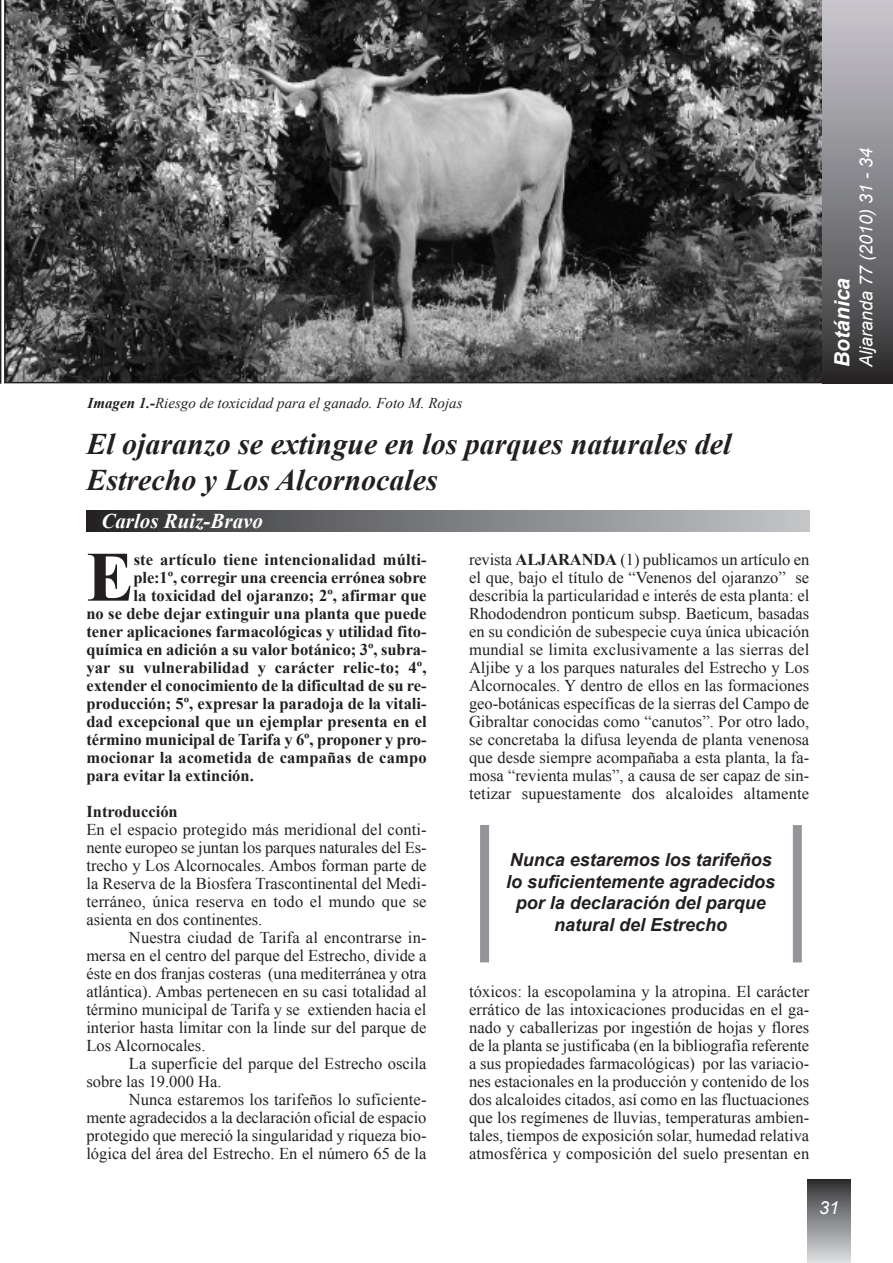
<style>
.page{position:relative;width:893px;height:1263px;background:#fff}
.page>*{position:absolute;margin:0;border:0;box-sizing:border-box;transform-origin:0 0}
.t1{font:700 70.8px "Times New Roman";color:#231f20}
.t2{font:italic 700 30px/36px "Times New Roman";color:#231f20}
.t3{font:italic 700 21px "Times New Roman";color:#fff}
.t4{font:italic 700 21px "Arial";color:#fff}
.t5{font:italic 700 18px/21.6px "Arial";color:#231f20;text-align:center}
.t6{font:italic 18px "Arial";color:#fff}
.t7{font:16.5px/18px "Times New Roman";letter-spacing:.005em;color:#231f20;text-align:justify}
.t8{font:700 16.5px "Times New Roman";color:#231f20}
.t9{font:italic 15px "Times New Roman";color:#231f20}
.s1{font-weight:700}
</style>
<div class="page">
<svg style="left:4px;top:0;width:818px;height:383px;background:#585858"></svg>
<svg style="left:822px;top:0;width:71px;height:384px;background:#807f83"></svg>
<div style="left:808px;top:1179px;width:42px;height:84px;background:linear-gradient(to bottom,#313133,#dedfe3)"></div>
<svg style="left:0;top:0;width:1px;height:384px"></svg>
<div style="left:86px;top:511px;width:723px;height:21px;background:linear-gradient(to right,#2a2a2b,#c7c9cd)"></div>
<div style="left:793px;top:825px;width:9px;height:137px;background:#939598"></div>
<div style="left:480px;top:825px;width:9px;height:137px;background:#939598"></div>
<p class="t9" style="left:88px;top:395px;width:376px"><span class="s1">Imagen 1.-</span>Riesgo de toxicidad para el ganado. Foto M. Rojas</p>
<h2 class="t2" style="left:86px;top:426px;width:647px">El ojaranzo se extingue en los parques naturales del<br>Estrecho y Los Alcornocales</h2>
<p class="t3" style="left:101px;top:509px;width:163px">Carlos Ruiz-Bravo</p>
<h1 class="t1" style="left:86px;top:538px;width:49px">E</h1>
<p class="t8" style="left:134px;top:550px;width:295px">ste artículo tiene intencionalidad múlti-</p>
<p class="t8" style="left:133px;top:568px;width:295px">ple:1º, corregir una creencia errónea sobre</p>
<p class="t8" style="left:133px;top:586px;width:295px">la toxicidad del ojaranzo; 2º, afirmar que</p>
<p class="t8" style="left:86px;top:604px;width:342px">no se debe dejar extinguir una planta que puede</p>
<p class="t8" style="left:86px;top:622px;width:342px">tener aplicaciones farmacológicas y utilidad fito-</p>
<p class="t8" style="left:86px;top:640px;width:342px">química en adición a su valor botánico; 3º, subra-</p>
<p class="t8" style="left:86px;top:658px;width:342px">yar su vulnerabilidad y carácter relic-to; 4º,</p>
<p class="t8" style="left:86px;top:676px;width:342px">extender el conocimiento de la dificultad de su re-</p>
<p class="t8" style="left:86px;top:694px;width:342px">producción; 5º, expresar la paradoja de la vitali-</p>
<p class="t8" style="left:86px;top:712px;width:342px">dad excepcional que un ejemplar presenta en el</p>
<p class="t8" style="left:86px;top:730px;width:342px">término municipal de Tarifa y 6º, proponer y pro-</p>
<p class="t8" style="left:86px;top:748px;width:342px">mocionar la acometida de campañas de campo</p>
<p class="t8" style="left:86px;top:766px;width:169px">para evitar la extinción.</p>
<p class="t8" style="left:86px;top:802px;width:93px">Introducción</p>
<p class="t7" style="left:86px;top:820px;width:342px">En el espacio protegido más meridional del conti&shy;nente europeo se juntan los parques naturales del Es&shy;trecho y Los Alcornocales. Ambos forman parte de la Reserva de la Biosfera Trascontinental del Medi&shy;terráneo, única reserva en todo el mundo que se asienta en dos continentes.</p>
<p class="t7" style="left:86px;top:928px;width:342px;text-indent:43px">Nuestra ciudad de Tarifa al encontrarse in&shy;mersa en el centro del parque del Estrecho, divide a éste en dos franjas costeras (una mediterránea y otra atlántica). Ambas pertenecen en su casi totalidad al término municipal de Tarifa y se extienden hacia el interior hasta limitar con la linde sur del parque de Los Alcornocales.</p>
<p class="t7" style="left:86px;top:1054px;width:342px;text-indent:43px">La superficie del parque del Estrecho oscila sobre las 19.000 Ha.</p>
<p class="t7" style="left:86px;top:1090px;width:342px;text-indent:43px">Nunca estaremos los tarifeños lo suficiente&shy;mente agradecidos a la declaración oficial de espacio protegido que mereció la singularidad y riqueza bio&shy;lógica del área del Estrecho. En el número 65 de la</p>
<p class="t7" style="left:469px;top:550px;width:342px">revista <span class="s1">ALJARANDA</span> (1) publicamos un artículo en el que, bajo el título de “Venenos del ojaranzo” se describía la particularidad e interés de esta planta: el Rhododendron ponticum subsp. Baeticum, basadas en su condición de subespecie cuya única ubicación mundial se limita exclusivamente a las sierras del Aljibe y a los parques naturales del Estrecho y Los Alcornocales. Y dentro de ellos en las formaciones geo-botánicas específicas de la sierras del Campo de Gibraltar conocidas como “canutos”. Por otro lado, se concretaba la difusa leyenda de planta venenosa que desde siempre acompañaba a esta planta, la fa&shy;mosa “revienta mulas”, a causa de ser capaz de sin&shy;tetizar supuestamente dos alcaloides altamente</p>
<p class="t5" style="left:506px;top:849px;width:271px">Nunca estaremos los tarifeños lo suficientemente agradecidos por la declaración del parque natural del Estrecho</p>
<p class="t7" style="left:469px;top:982px;width:342px">tóxicos: la escopolamina y la atropina. El carácter errático de las intoxicaciones producidas en el ga&shy;nado y caballerizas por ingestión de hojas y flores de la planta se justificaba (en la bibliografía referente a sus propiedades farmacológicas) por las variacio&shy;nes estacionales en la producción y contenido de los dos alcaloides citados, así como en las fluctuaciones que los regímenes de lluvias, temperaturas ambien&shy;tales, tiempos de exposición solar, humedad relativa atmosférica y composición del suelo presentan en</p>
<p class="t4" style="left:830px;top:367px;width:90px;rotate:-90deg">Botánica</p>
<p class="t6" style="left:856px;top:367px;width:221px;rotate:-90deg">Aljaranda 77 (2010) 31 - 34</p>
<p class="t6" style="left:819px;top:1197px;width:22px">31</p>
</div>
